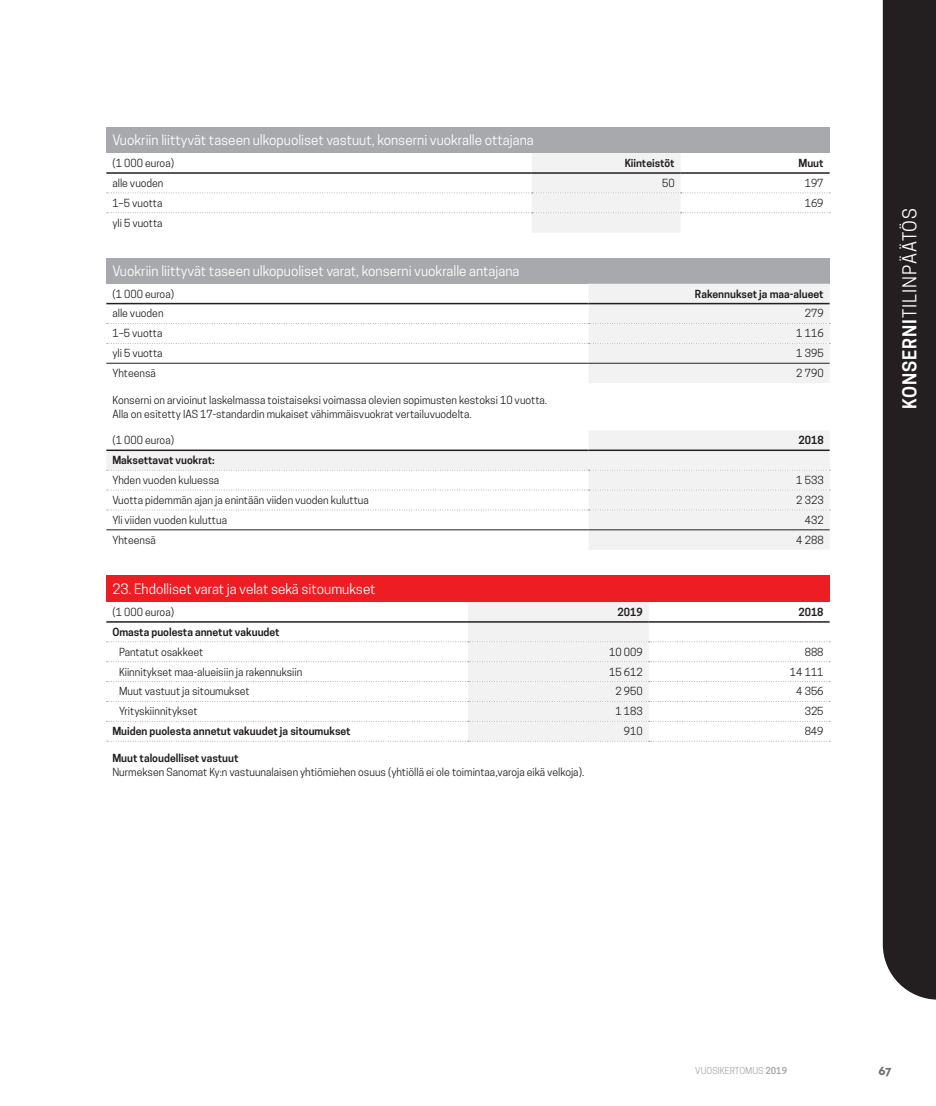
<style>
.page{position:relative;width:936px;height:1106px;background:#fff}
.page>*{position:absolute;margin:0;border:0;box-sizing:border-box;transform-origin:0 0}
.t1{font:18px "Cooper Hewitt";letter-spacing:.05em;color:#fff}
.t2{font:13.5px "Cooper Hewitt";color:#fff}
.t3{font:700 13.5px "Neutraface 2 Text";color:#6d6e71}
.t4{font:10.5px/13.5px "Cooper Hewitt";color:#231f20}
.t5{font:600 10.5px "Cooper Hewitt";color:#231f20}
.t6{font:9px "Cooper Hewitt";color:#a7a9ac}
.s1{font-weight:600}
</style>
<div class="page">
<div style="left:106px;top:128px;width:723px;height:25px;background:#a7a9ac"></div>
<svg style="left:107px;top:153px;width:723px;height:79px"></svg>
<hr style="left:106px;top:172px;width:425px;height:2px;background:#231f20">
<hr style="left:531px;top:172px;width:149px;height:2px;background:#231f20">
<hr style="left:680px;top:172px;width:149px;height:2px;background:#231f20">
<div style="left:106px;top:258px;width:723px;height:26px;background:#a7a9ac"></div>
<svg style="left:107px;top:284px;width:723px;height:99px"></svg>
<hr style="left:106px;top:303px;width:482px;height:1px;background:#231f20">
<hr style="left:588px;top:303px;width:241px;height:1px;background:#231f20">
<hr style="left:106px;top:363px;width:482px;height:1px;background:#231f20">
<hr style="left:588px;top:363px;width:241px;height:1px;background:#231f20">
<svg style="left:106px;top:431px;width:724px;height:118px"></svg>
<div style="left:106px;top:575px;width:723px;height:27px;background:#ed1d24"></div>
<svg style="left:107px;top:602px;width:723px;height:140px"></svg>
<hr style="left:106px;top:621px;width:362px;height:1px;background:#231f20">
<hr style="left:468px;top:621px;width:180px;height:1px;background:#231f20">
<hr style="left:648px;top:621px;width:181px;height:1px;background:#231f20">
<div style="left:882px;top:0;width:53px;height:999px;background:#231f20"></div>
<p class="t2" style="left:112px;top:132px;width:423px">Vuokriin liittyvät taseen ulkopuoliset vastuut, konserni vuokralle ottajana</p>
<p class="t4" style="left:112px;top:156px;width:63px">(1 000 euroa)</p>
<p class="t5" style="left:624px;top:157px;width:51px">Kiinteistöt</p>
<p class="t5" style="left:798px;top:157px;width:27px">Muut</p>
<p class="t4" style="left:112px;top:176px;width:53px">alle vuoden</p>
<p class="t4" style="left:662px;top:176px;width:14px">50</p>
<p class="t4" style="left:804px;top:176px;width:20px">197</p>
<p class="t4" style="left:112px;top:196px;width:52px">1–5 vuotta</p>
<p class="t4" style="left:804px;top:196px;width:20px">169</p>
<p class="t4" style="left:112px;top:216px;width:52px">yli 5 vuotta</p>
<p class="t2" style="left:112px;top:263px;width:408px">Vuokriin liittyvät taseen ulkopuoliset varat, konserni vuokralle antajana</p>
<p class="t4" style="left:112px;top:287px;width:63px">(1 000 euroa)</p>
<p class="t5" style="left:695px;top:287px;width:130px">Rakennukset ja maa-alueet</p>
<p class="t4" style="left:112px;top:307px;width:53px">alle vuoden</p>
<p class="t4" style="left:804px;top:307px;width:20px">279</p>
<p class="t4" style="left:112px;top:327px;width:52px">1–5 vuotta</p>
<p class="t4" style="left:796px;top:327px;width:29px">1 116</p>
<p class="t4" style="left:112px;top:346px;width:52px">yli 5 vuotta</p>
<p class="t4" style="left:796px;top:346px;width:29px">1 395</p>
<p class="t4" style="left:112px;top:366px;width:45px">Yhteensä</p>
<p class="t4" style="left:796px;top:366px;width:29px">2 790</p>
<p class="t4" style="left:112px;top:393px;width:436px">Konserni on arvioinut laskelmassa toistaiseksi voimassa olevien sopimusten kestoksi 10 vuotta.<br>Alla on esitetty IAS 17-standardin mukaiset vähimmäisvuokrat vertailuvuodelta.</p>
<p class="t4" style="left:112px;top:433px;width:63px">(1 000 euroa)</p>
<p class="t5" style="left:798px;top:434px;width:27px">2018</p>
<p class="t5" style="left:112px;top:454px;width:104px">Maksettavat vuokrat:</p>
<p class="t4" style="left:112px;top:473px;width:108px">Yhden vuoden kuluessa</p>
<p class="t4" style="left:796px;top:473px;width:29px">1 533</p>
<p class="t4" style="left:112px;top:493px;width:258px">Vuotta pidemmän ajan ja enintään viiden vuoden kuluttua</p>
<p class="t4" style="left:796px;top:493px;width:29px">2 323</p>
<p class="t4" style="left:112px;top:513px;width:116px">Yli viiden vuoden kuluttua</p>
<p class="t4" style="left:804px;top:513px;width:20px">432</p>
<p class="t4" style="left:112px;top:533px;width:45px">Yhteensä</p>
<p class="t4" style="left:796px;top:533px;width:29px">4 288</p>
<p class="t2" style="left:112px;top:580px;width:265px">23. Ehdolliset varat ja velat sekä sitoumukset</p>
<p class="t4" style="left:112px;top:605px;width:63px">(1 000 euroa)</p>
<p class="t5" style="left:617px;top:606px;width:27px">2019</p>
<p class="t5" style="left:798px;top:606px;width:27px">2018</p>
<p class="t5" style="left:112px;top:625px;width:169px">Omasta puolesta annetut vakuudet</p>
<p class="t4" style="left:119px;top:645px;width:86px">Pantatut osakkeet</p>
<p class="t4" style="left:609px;top:645px;width:35px">10 009</p>
<p class="t4" style="left:804px;top:645px;width:20px">888</p>
<p class="t4" style="left:119px;top:665px;width:185px">Kiinnitykset maa-alueisiin ja rakennuksiin</p>
<p class="t4" style="left:609px;top:665px;width:35px">15 612</p>
<p class="t4" style="left:790px;top:665px;width:35px">14 111</p>
<p class="t4" style="left:119px;top:684px;width:132px">Muut vastuut ja sitoumukset</p>
<p class="t4" style="left:615px;top:684px;width:29px">2 950</p>
<p class="t4" style="left:796px;top:684px;width:29px">4 356</p>
<p class="t4" style="left:119px;top:704px;width:80px">Yrityskiinnitykset</p>
<p class="t4" style="left:615px;top:704px;width:29px">1 183</p>
<p class="t4" style="left:804px;top:704px;width:20px">325</p>
<p class="t5" style="left:112px;top:725px;width:240px">Muiden puolesta annetut vakuudet ja sitoumukset</p>
<p class="t4" style="left:624px;top:724px;width:20px">910</p>
<p class="t4" style="left:804px;top:724px;width:20px">849</p>
<p class="t5" style="left:112px;top:752px;width:128px">Muut taloudelliset vastuut</p>
<p class="t4" style="left:112px;top:765px;width:473px">Nurmeksen Sanomat Ky:n vastuunalaisen yhtiömiehen osuus (yhtiöllä ei ole toimintaa,varoja eikä velkoja).</p>
<h1 class="t1" style="left:899px;top:409px;width:202px;rotate:-90deg"><span class="s1">KONSERNI</span>TILINPÄÄTÖS</h1>
<p class="t6" style="left:695px;top:1065px;width:93px">VUOSIKERTOMUS <span class="s1">2019</span></p>
<p class="t3" style="left:878px;top:1061px;width:15px">67</p>
</div>
